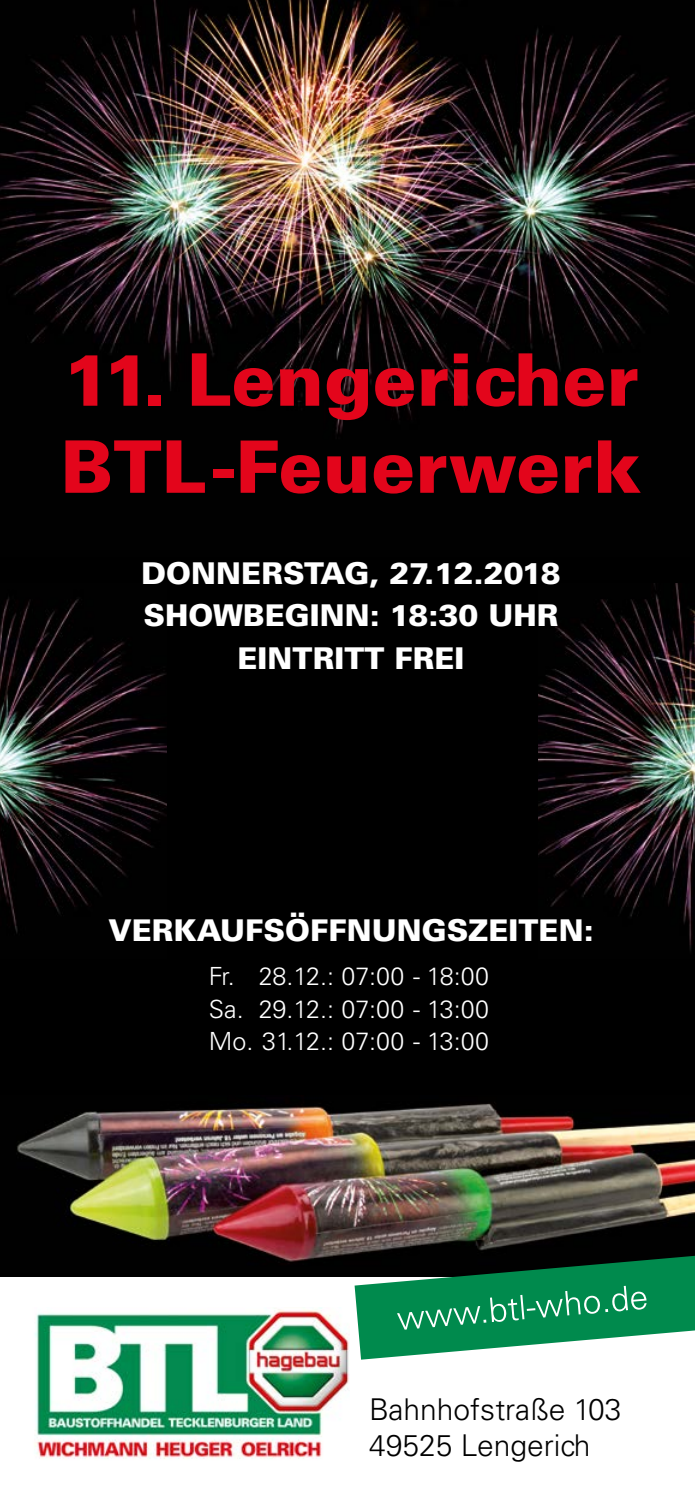
<style>
.page{position:relative;width:695px;height:1489px;background:#fff}
.page>*{position:absolute;margin:0;border:0;box-sizing:border-box;transform-origin:0 0}
.t1{font:900 72.5px/87px "Univers LT Std";color:#e3051b}
.t2{font:900 30px/42.5px "Univers LT Std";color:#fff;text-align:center}
.t3{font:300 30px/36px "Univers LT Std";color:#000}
.t4{font:300 25px/32.5px "Univers LT Std";color:#fff;text-align:justify}
</style>
<div class="page">
<div style="left:0;top:0;width:694px;height:1276px;background:#000"></div>
<img style="left:0;top:0;width:694px;height:434px">
<img style="left:0;top:597px;width:167px;height:336px">
<img style="left:539px;top:583px;width:155px;height:368px">
<img style="left:17px;top:1102px;width:677px;height:162px">
<svg style="left:354px;top:1255px;width:340px;height:104px"></svg>
<img style="left:34px;top:1307px;width:315px;height:152px">
<h1 class="t1" style="left:61px;top:335px;width:581px">11. Lengericher<br>BTL-Feuerwerk</h1>
<p class="t2" style="left:141px;top:551px;width:421px">DONNERSTAG, 27.12.2018<br>SHOWBEGINN: 18:30 UHR<br>EINTRITT FREI</p>
<p class="t2" style="left:108px;top:908px;width:486px">VERKAUFSÖFFNUNGSZEITEN:</p>
<p class="t4" style="left:209px;top:960px;width:281px">Fr. 28.12.: 07:00 - 18:00<br>Sa. 29.12.: 07:00 - 13:00<br>Mo. 31.12.: 07:00 - 13:00</p>
<p class="t3" style="left:369px;top:1391px;width:254px">Bahnhofstraße 103<br>49525 Lengerich</p>
</div>
